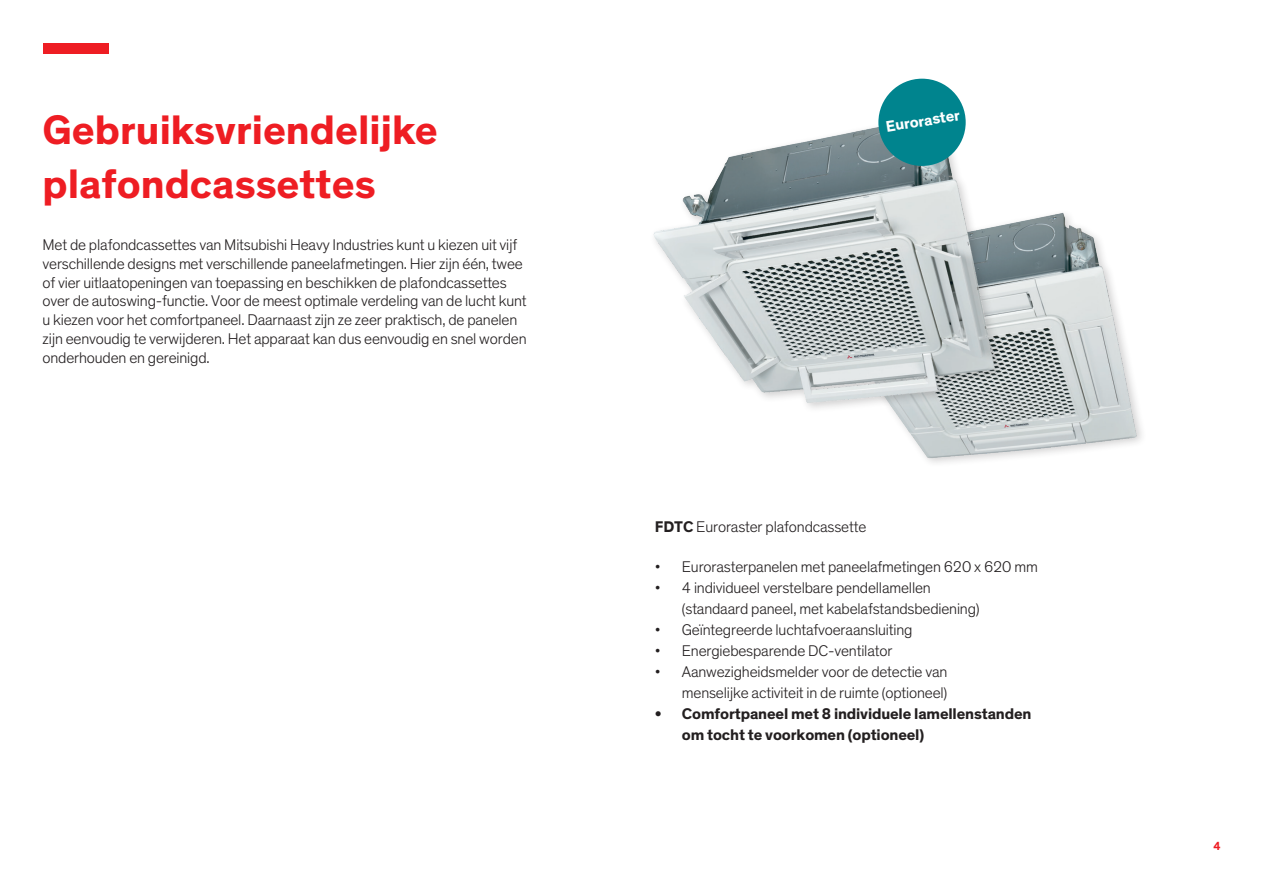
<style>
.page{position:relative;width:1263px;height:893px;background:#fff}
.page>*{position:absolute;margin:0;border:0;box-sizing:border-box;transform-origin:0 0}
.Kop_1_klein{font:700 42px/54px "Theinhardt";color:#ee1d23}
.Paragraaf_groot{font:300 15.75px/18.9px "Theinhardt";letter-spacing:-.01em;color:#231f20}
.t1{font:700 15.75px/21px "Theinhardt";letter-spacing:-.01em;color:#231f20}
.Paragraaf{font:700 15.75px "Theinhardt";color:#fff}
.Paginanummer_rechts{font:700 12px "Theinhardt";color:#ee1d23}
.s1{font-weight:700}
</style>
<div class="page">
<div style="left:43px;top:43px;width:66px;height:11px;background:#ee1d23"></div>
<img style="left:904px;top:240px;width:238px;height:223px">
<img style="left:653px;top:95px;width:445px;height:332px">
<div style="left:878px;top:79px;width:88px;height:87px;background:#00848e;border-radius:50%"></div>
<p class="Kop_1_klein" style="left:43px;top:104px;width:397px">Gebruiksvriendelijke plafondcassettes</p>
<p class="Paragraaf_groot" style="left:43px;top:235px;width:486px">Met de plafondcassettes van Mitsubishi Heavy Industries kunt u kiezen uit vijf verschillende designs met verschillende paneelafmetingen. Hier zijn één, twee of vier uitlaatopeningen van toepassing en beschikken de plafondcassettes over de autoswing-functie. Voor de meest optimale verdeling van de lucht kunt u kiezen voor het comfortpaneel. Daarnaast zijn ze zeer praktisch, de panelen zijn eenvoudig te verwijderen. Het apparaat kan dus eenvoudig en snel worden onderhouden en gereinigd.</p>
<p class="Paragraaf" style="left:884px;top:117px;width:76px;rotate:-9deg">Euroraster</p>
<p class="Paragraaf_groot" style="left:655px;top:518px;width:213px"><span class="s1">FDTC</span> Euroraster plafondcassette</p>
<p class="Paragraaf_groot" style="left:655px;top:558px;width:384px">• Eurorasterpanelen met paneelafmetingen 620 x 620 mm</p>
<p class="Paragraaf_groot" style="left:682px;top:578px;width:299px;line-height:21px;text-indent:-27px">• 4 individueel verstelbare pendellamellen (standaard paneel, met kabelafstandsbediening)</p>
<p class="Paragraaf_groot" style="left:655px;top:621px;width:259px">• Geïntegreerde luchtafvoeraansluiting</p>
<p class="Paragraaf_groot" style="left:655px;top:642px;width:239px">• Energiebesparende DC-ventilator</p>
<p class="Paragraaf_groot" style="left:655px;top:662px;width:294px;line-height:21px;text-align:right">• Aanwezigheidsmelder voor de detectie van menselijke activiteit in de ruimte (optioneel)</p>
<p class="t1" style="left:682px;top:704px;width:351px;text-indent:-27px">• Comfortpaneel met 8 individuele lamellenstanden om tocht te voorkomen (optioneel)</p>
<p class="Paginanummer_rechts" style="left:1213px;top:839px;width:9px">4</p>
</div>
